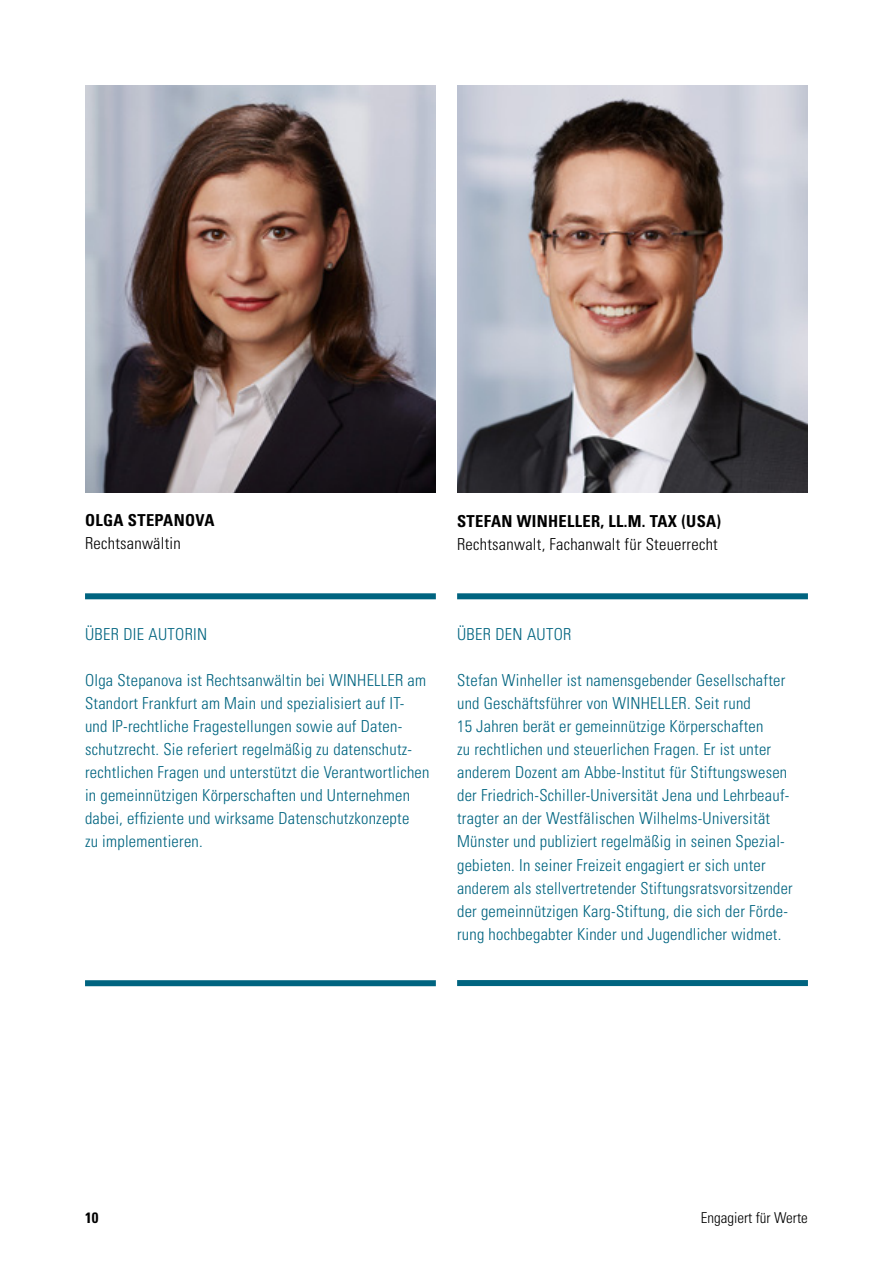
<style>
.page{position:relative;width:893px;height:1263px;background:#fff}
.page>*{position:absolute;margin:0;border:0;box-sizing:border-box;transform-origin:0 0}
.t1{font:300 condensed 16.5px/23.1px "Univers LT Std";letter-spacing:.015em;color:#006480}
.t2{font:300 condensed 16.5px "Univers LT Std";letter-spacing:.015em;color:#000}
.t3{font:700 condensed 16.5px "Univers LT Std";letter-spacing:.02em;color:#000}
.t4{font:300 condensed 15px "Univers LT Std";color:#000}
.t5{font:700 condensed 15px "Univers LT Std";color:#000}
</style>
<div class="page">
<div style="left:85px;top:593px;width:351px;height:6px;background:#006480"></div>
<img style="left:85px;top:85px;width:351px;height:407px">
<div style="left:457px;top:593px;width:351px;height:6px;background:#006480"></div>
<div style="left:457px;top:980px;width:351px;height:6px;background:#006480"></div>
<img style="left:457px;top:85px;width:351px;height:407px">
<div style="left:85px;top:980px;width:351px;height:6px;background:#006480"></div>
<p class="t3" style="left:85px;top:510px;width:131px">OLGA STEPANOVA</p>
<p class="t2" style="left:85px;top:533px;width:97px">Rechtsanwältin</p>
<p class="t3" style="left:457px;top:511px;width:266px">STEFAN WINHELLER, LL.M. TAX (USA)</p>
<p class="t2" style="left:457px;top:534px;width:262px">Rechtsanwalt, Fachanwalt für Steuerrecht</p>
<p class="t1" style="left:85px;top:622px;width:124px">ÜBER DIE AUTORIN</p>
<p class="t1" style="left:85px;top:668px;width:346px">Olga Stepanova ist Rechtsanwältin bei WINHELLER am Standort Frankfurt am Main und spezialisiert auf IT&shy;und IP-rechtliche Fragestellungen sowie auf Daten&shy;schutzrecht. Sie referiert regelmäßig zu datenschutz&shy;rechtlichen Fragen und unterstützt die Verantwortlichen in gemeinnützigen Körperschaften und Unternehmen dabei, effiziente und wirksame Datenschutzkonzepte<br>zu implementieren.</p>
<p class="t1" style="left:457px;top:622px;width:116px">ÜBER DEN AUTOR</p>
<p class="t1" style="left:457px;top:668px;width:337px">Stefan Winheller ist namensgebender Gesellschafter und Geschäftsführer von WINHELLER. Seit rund<br>15 Jahren berät er gemeinnützige Körperschaften<br>zu rechtlichen und steuerlichen Fragen. Er ist unter anderem Dozent am Abbe-Institut für Stiftungswesen der Friedrich-Schiller-Universität Jena und Lehrbeauf&shy;tragter an der Westfälischen Wilhelms-Universität Münster und publiziert regelmäßig in seinen Spezial&shy;gebieten. In seiner Freizeit engagiert er sich unter anderem als stellvertretender Stiftungsratsvorsitzender der gemeinnützigen Karg-Stiftung, die sich der Förde&shy;rung hochbegabter Kinder und Jugendlicher widmet.</p>
<p class="t5" style="left:85px;top:1208px;width:15px">10</p>
<p class="t4" style="left:701px;top:1208px;width:109px">Engagiert für Werte</p>
</div>
